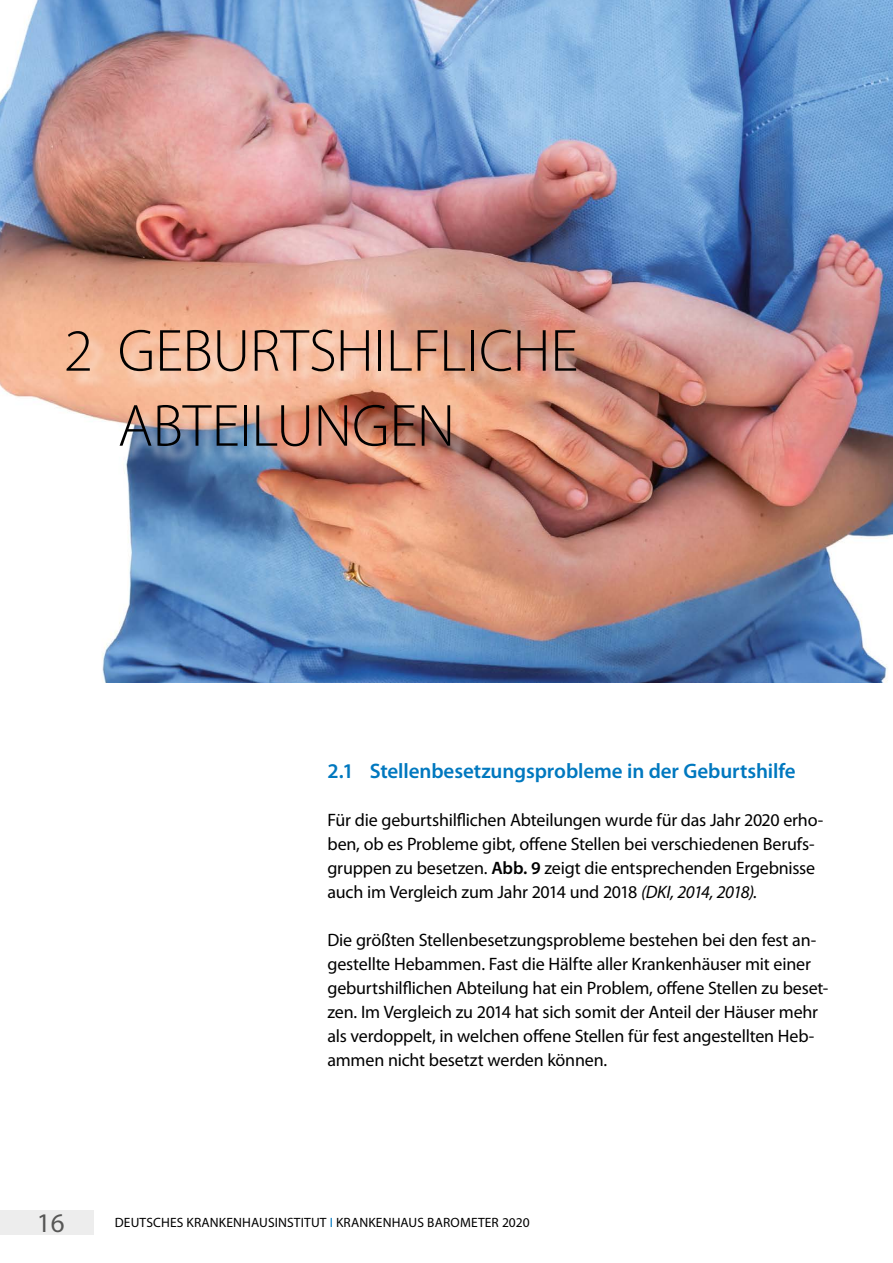
<style>
.page{position:relative;width:893px;height:1263px;background:#fff}
.page>*{position:absolute;margin:0;border:0;box-sizing:border-box;transform-origin:0 0}
.Absatzformat_1_Kapit{font:300 60px "Myriad Pro";letter-spacing:-.005em;color:#000}
.t1{font:27px "Myriad Pro";color:#575756}
.Zwischenüberschrift{font:600 21px "Myriad Pro";letter-spacing:-.005em;color:#0078bf}
.t2{font:18px/24px "Myriad Pro";letter-spacing:-.01em;color:#000}
.t3{font:13.5px "Myriad Pro";letter-spacing:.01em;color:#000}
.s1{font-weight:600}
.s2{font-style:italic}
.s3{color:#0078bf}
</style>
<div class="page">
<img style="left:0;top:0;width:892px;height:682px">
<div style="left:0;top:1210px;width:94px;height:25px;background:#ededed"></div>
<div style="left:70px;top:332px;width:525px;height:133px;background:#fff;opacity:.75"></div>
<p class="Absatzformat_1_Kapit" style="left:64px;top:315px;width:516px">2 GEBURTSHILFLICHE</p>
<p class="Absatzformat_1_Kapit" style="left:118px;top:390px;width:339px">ABTEILUNGEN</p>
<p class="Zwischenüberschrift" style="left:327px;top:758px;width:470px">2.1 Stellenbesetzungsprobleme in der Geburtshilfe</p>
<p class="t2" style="left:327px;top:808px;width:498px">Für die geburtshilflichen Abteilungen wurde für das Jahr 2020 erho&shy;ben, ob es Probleme gibt, offene Stellen bei verschiedenen Berufs&shy;gruppen zu besetzen. <span class="s1">Abb. 9</span> zeigt die entsprechenden Ergebnisse auch im Vergleich zum Jahr 2014 und 2018 <span class="s2">(DKI, 2014, 2018).</span></p>
<p class="t2" style="left:327px;top:928px;width:502px">Die größten Stellenbesetzungsprobleme bestehen bei den fest an&shy;gestellte Hebammen. Fast die Hälfte aller Krankenhäuser mit einer geburtshilflichen Abteilung hat ein Problem, offene Stellen zu beset&shy;zen. Im Vergleich zu 2014 hat sich somit der Anteil der Häuser mehr als verdoppelt, in welchen offene Stellen für fest angestellten Heb&shy;ammen nicht besetzt werden können.</p>
<h2 class="t1" style="left:37px;top:1206px;width:29px">16</h2>
<p class="t3" style="left:115px;top:1214px;width:416px">DEUTSCHES KRANKENHAUSINSTITUT <span class="s3">I</span> KRANKENHAUS BAROMETER 2020</p>
</div>
